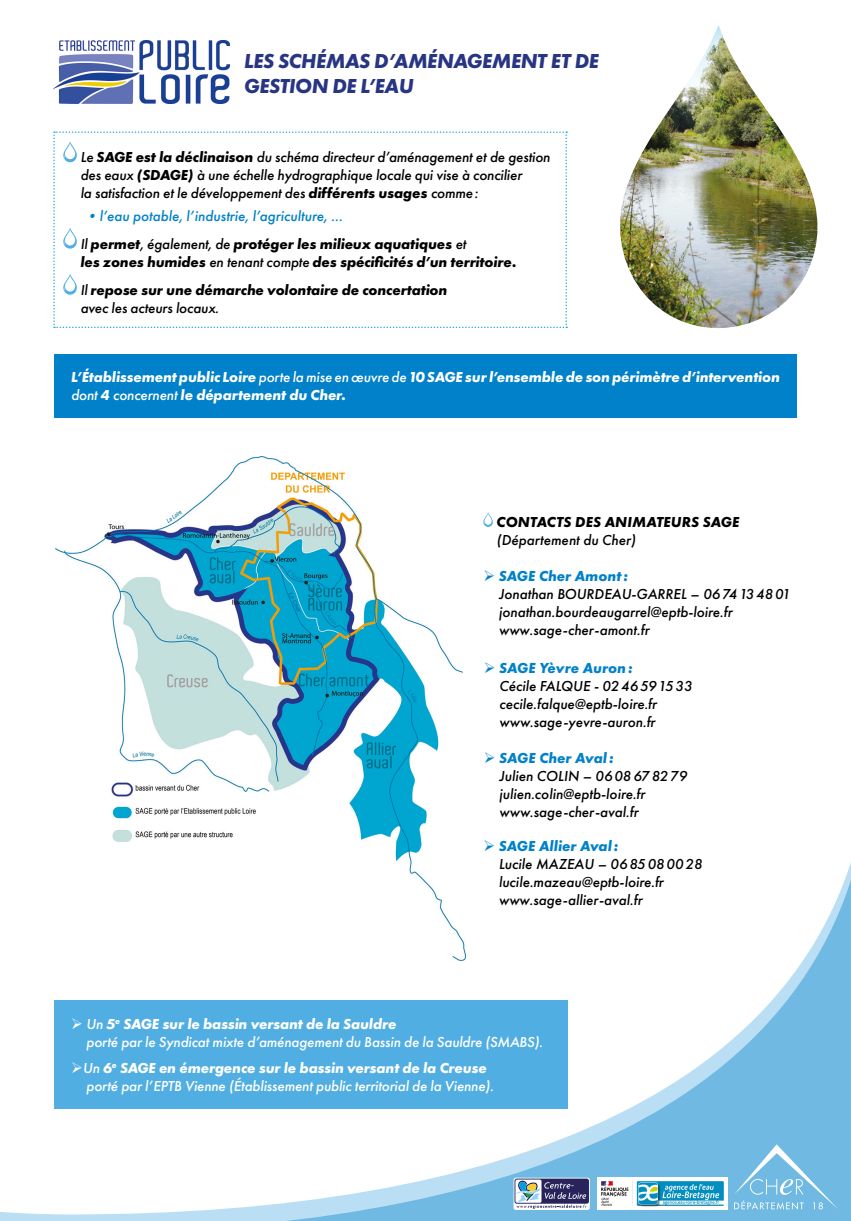
<style>
.page{position:relative;width:851px;height:1221px;background:#fff}
.page>*{position:absolute;margin:0;border:0;box-sizing:border-box;transform-origin:0 0}
.t1{font:italic 700 21px/25.2px "Futura PT";letter-spacing:-.02em;color:#283583}
.t2{font:italic 500 15px/18px "Futura PT";color:#000}
.t3{font:italic 500 15px/18px "Futura PT";letter-spacing:-.01em;color:#fff}
.t4{font:italic 700 15px/18px "Futura PT";letter-spacing:-.01em;color:#000}
.t5{font:italic 700 15px/18px "Futura PT";letter-spacing:-.01em;color:#fff}
.t6{font:italic 700 15px/18px "Futura PT";letter-spacing:.01em;color:#000}
.t7{font:italic 500 15px "Futura PT";color:#0081c9}
.s1{font-weight:700}
.s2{font-weight:500}
.s3{color:#0081c9}
.s4{font-weight:700;color:#0081c9}
</style>
<div class="page">
<svg style="left:0;top:865px;width:850px;height:355px"></svg>
<svg style="left:734px;top:1144px;width:104px;height:65px;background:#80c1e5"></svg>
<img style="left:597px;top:1177px;width:130px;height:32px">
<svg style="left:513px;top:1177px;width:76px;height:32px"></svg>
<div style="left:514px;top:1178px;width:75px;height:25px;background:#29235c;border-radius:2px"></div>
<svg style="left:515px;top:1179px;width:26px;height:23px"></svg>
<svg style="left:516px;top:1180px;width:70px;height:28px"></svg>
<img style="left:53px;top:41px;width:176px;height:63px">
<img style="left:55px;top:457px;width:410px;height:503px">
<img style="left:620px;top:25px;width:198px;height:303px">
<svg style="left:53px;top:131px;width:514px;height:197px"></svg>
<svg style="left:483px;top:512px;width:10px;height:15px"></svg>
<div style="left:54px;top:1000px;width:513px;height:108px;background:#51aee2"></div>
<div style="left:54px;top:354px;width:742px;height:63px;background:#0081c9"></div>
<p class="t1" style="left:244px;top:48px;width:356px">LES SCHÉMAS D’AMÉNAGEMENT ET DE<br>GESTION DE L’EAU</p>
<p class="t2" style="left:80px;top:148px;width:471px">Le <span class="s1">SAGE est la déclinaison</span> du schéma directeur d’aménagement et de gestion des eaux <span class="s1">(SDAGE)</span> à une échelle hydrographique locale qui vise à concilier<br>la satisfaction et le développement des <span class="s1">différents usages</span> comme:</p>
<p class="t7" style="left:85px;top:206px;width:259px">•l’eau potable, l’industrie, l’agriculture, …</p>
<p class="t4" style="left:80px;top:234px;width:438px"><span class="s2">Il</span> permet<span class="s2">, également, de</span> protéger les milieux aquatiques <span class="s2">et<br></span>les zones humides <span class="s2">en tenant compte</span> des spécificités d’un territoire.</p>
<p class="t4" style="left:80px;top:280px;width:368px"><span class="s2">Il</span> repose sur une démarche volontaire de concertation <span class="s2">avec les acteurs locaux.</span></p>
<p class="t5" style="left:71px;top:368px;width:710px">L’Établissement public Loire <span class="s2">porte la mise en œuvre de</span> 10 SAGE sur l’ensemble de son périmètre d’intervention <span class="s2">dont</span> 4 <span class="s2">concernent</span> le département du Cher.</p>
<p class="t6" style="left:496px;top:512px;width:244px">CONTACTS DES ANIMATEURS SAGE <span class="s2">(Département du Cher)</span></p>
<p class="t2" style="left:498px;top:567px;width:293px;text-indent:-15px"><span class="s3">➢</span> <span class="s4">SAGE Cher Amont:<br></span>Jonathan BOURDEAU-GARREL – 0674134801 jonathan.bourdeaugarrel@eptb-loire.fr www.sage-cher-amont.fr</p>
<p class="t2" style="left:499px;top:658px;width:195px;text-indent:-15px"><span class="s3">➢</span> <span class="s4">SAGE Yèvre Auron:<br></span>Cécile FALQUE - 0246591533 cecile.falque@eptb-loire.fr www.sage-yevre-auron.fr</p>
<p class="t2" style="left:499px;top:748px;width:189px;text-indent:-15px"><span class="s3">➢</span> <span class="s4">SAGE Cher Aval:<br></span>Julien COLIN – 0608678279 julien.colin@eptb-loire.fr www.sage-cher-aval.fr</p>
<p class="t2" style="left:498px;top:837px;width:205px;text-indent:-15px"><span class="s3">➢</span> <span class="s4">SAGE Allier Aval:<br></span>Lucile MAZEAU – 0685080028 lucile.mazeau@eptb-loire.fr www.sage-allier-aval.fr</p>
<p class="t3" style="left:86px;top:1014px;width:458px;text-indent:-15px">➢ Un <span class="s1">5</span><sup>e</sup> <span class="s1">SAGE sur le bassin versant de la Sauldre<br></span>porté par le Syndicat mixte d’aménagement du Bassin de la Sauldre (SMABS).</p>
<p class="t3" style="left:86px;top:1059px;width:409px;text-indent:-15px">➢Un <span class="s1">6</span><sup>e</sup> <span class="s1">SAGE en émergence sur le bassin versant de la Creuse </span>porté par l’EPTB Vienne (Établissement public territorial de la Vienne).</p>
</div>
